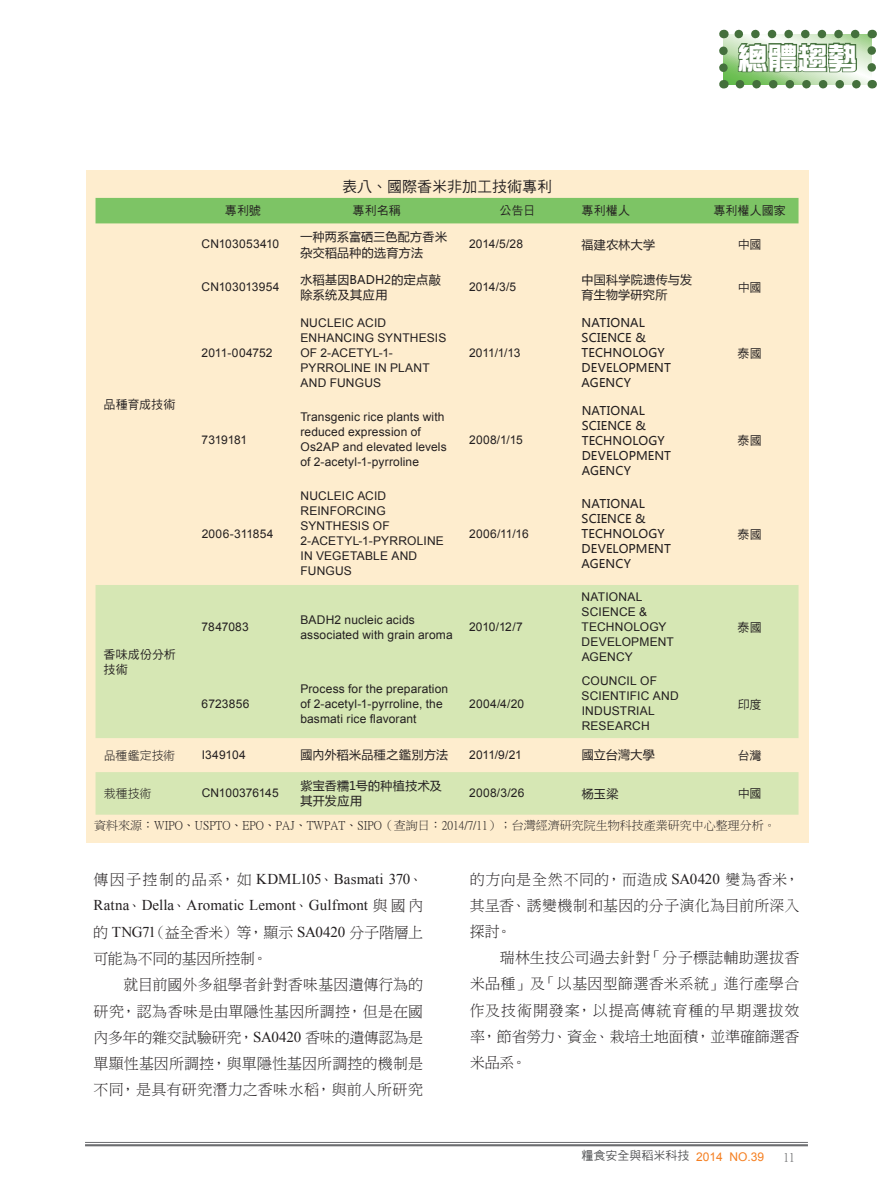
<style>
.page{position:relative;width:893px;height:1191px;background:#fff}
.page>*{position:absolute;margin:0;border:0;box-sizing:border-box;transform-origin:0 0}
.t1{font:30px "DF Zong Yi W9 WIN BF";color:#fff}
.t2{font:15px/26.1px "DF Ming W3 WIN BF";letter-spacing:.01em;color:#231f20;text-align:justify}
.t3{font:15px/26.2px "Times New Roman";letter-spacing:.005em;color:#231f20}
.t4{font:15px/26.2px "DF Ming W3 WIN BF";letter-spacing:-.02em;color:#231f20}
.t5{font:15px "DF Hei W5 WIN BF";color:#231f20}
.t6{font:12px/15px "Arial";letter-spacing:.015em;color:#231f20}
.t7{font:12px/15px "Microsoft Ya Hei";letter-spacing:.015em;color:#231f20}
.t8{font:12px "P Ming Li U";color:#231f20}
.t9{font:12px/15px "DF Hei W5 WINP BF";letter-spacing:.01em;color:#231f20}
.t10{font:12px "Arial";letter-spacing:-.005em;color:#231f20}
.t11{font:12px "DF Hei W5 WIN BF";color:#57585a}
.t12{font:12px "DF Hei W3 WINP BF";color:#231f20}
.t13{font:12px "Arial";letter-spacing:-.025em;color:#231f20}
.t14{font:12px "P Ming Li U";color:#57585a}
.s1{font-family:"DF Ming W3 WIN BF"}
.s2{font-family:"Times New Roman"}
.s3{font-family:"Arial";color:#f57f21}
</style>
<div class="page">
<hr style="left:85px;top:1142px;width:723px;height:1px;background:#6c6d70">
<hr style="left:85px;top:1144px;width:723px;height:2px;background:#6c6d70">
<svg style="left:719px;top:29px;width:157px;height:59px;background:#97b78e"></svg>
<div style="left:86px;top:170px;width:722px;height:672px;background:#feedce"></div>
<div style="left:96px;top:198px;width:702px;height:25px;background:#7dc465"></div>
<svg style="left:96px;top:585px;width:702px;height:229px;background:#dbe7b7"></svg>
<p class="t5" style="left:342px;top:179px;width:211px">表八、國際香米非加工技術專利</p>
<h1 class="t1" style="left:738px;top:43px;width:122px">總體趨勢</h1>
<p class="t9" style="left:225px;top:203px;width:38px">專利號</p>
<p class="t9" style="left:353px;top:203px;width:50px">專利名稱</p>
<p class="t9" style="left:499px;top:203px;width:37px">公告日</p>
<p class="t9" style="left:582px;top:203px;width:50px">專利權人</p>
<p class="t9" style="left:713px;top:203px;width:74px">專利權人國家</p>
<p class="t6" style="left:202px;top:237px;width:79px">CN103053410</p>
<p class="t7" style="left:300px;top:229px;width:148px">一种两系富硒三色配方香米杂交稻品种的选育方法</p>
<p class="t6" style="left:469px;top:237px;width:55px">2014/5/28</p>
<p class="t7" style="left:582px;top:237px;width:75px">福建农林大学</p>
<p class="t9" style="left:738px;top:237px;width:25px">中國</p>
<p class="t6" style="left:202px;top:279px;width:79px">CN103013954</p>
<p class="t7" style="left:300px;top:272px;width:142px">水稻基因BADH2的定点敲除系统及其应用</p>
<p class="t6" style="left:469px;top:279px;width:49px">2014/3/5</p>
<p class="t7" style="left:582px;top:272px;width:112px">中国科学院遗传与发育生物学研究所</p>
<p class="t9" style="left:738px;top:280px;width:25px">中國</p>
<p class="t9" style="left:104px;top:397px;width:73px">品種育成技術</p>
<p class="t9" style="left:104px;top:646px;width:74px">香味成份分析技術</p>
<p class="t10" style="left:202px;top:345px;width:72px">2011-004752</p>
<p class="t6" style="left:300px;top:315px;width:148px">NUCLEIC ACID<br>ENHANCING SYNTHESIS<br>OF 2-ACETYL-1-<br>PYRROLINE IN PLANT<br>AND FUNGUS</p>
<p class="t6" style="left:469px;top:345px;width:53px">2011/1/13</p>
<p class="t13" style="left:202px;top:432px;width:47px">7319181</p>
<p class="t6" style="left:300px;top:410px;width:148px">Transgenic rice plants with reduced expression of<br>Os2AP and elevated levels of 2-acetyl-1-pyrroline</p>
<p class="t6" style="left:469px;top:432px;width:55px">2008/1/15</p>
<p class="t6" style="left:202px;top:526px;width:73px">2006-311854</p>
<p class="t6" style="left:300px;top:488px;width:145px">NUCLEIC ACID<br>REINFORCING<br>SYNTHESIS OF<br>2-ACETYL-1-PYRROLINE<br>IN VEGETABLE AND<br>FUNGUS</p>
<p class="t6" style="left:469px;top:526px;width:61px">2006/11/16</p>
<p class="t6" style="left:202px;top:619px;width:49px">7847083</p>
<p class="t6" style="left:300px;top:612px;width:154px">BADH2 nucleic acids associated with grain aroma</p>
<p class="t6" style="left:469px;top:619px;width:55px">2010/12/7</p>
<p class="t6" style="left:202px;top:696px;width:49px">6723856</p>
<p class="t6" style="left:300px;top:681px;width:149px">Process for the preparation of 2-acetyl-1-pyrroline, the basmati rice flavorant</p>
<p class="t6" style="left:469px;top:696px;width:57px">2004/4/20</p>
<p class="t7" style="left:582px;top:315px;width:91px">NATIONAL<br>SCIENCE &amp;<br>TECHNOLOGY<br>DEVELOPMENT<br>AGENCY</p>
<p class="t7" style="left:582px;top:402px;width:91px">NATIONAL<br>SCIENCE &amp;<br>TECHNOLOGY<br>DEVELOPMENT<br>AGENCY</p>
<p class="t7" style="left:582px;top:496px;width:91px">NATIONAL<br>SCIENCE &amp;<br>TECHNOLOGY<br>DEVELOPMENT<br>AGENCY</p>
<p class="t6" style="left:582px;top:589px;width:94px">NATIONAL<br>SCIENCE &amp;<br>TECHNOLOGY<br>DEVELOPMENT<br>AGENCY</p>
<p class="t6" style="left:582px;top:673px;width:98px">COUNCIL OF<br>SCIENTIFIC AND<br>INDUSTRIAL<br>RESEARCH</p>
<p class="t9" style="left:738px;top:346px;width:26px">泰國</p>
<p class="t9" style="left:738px;top:433px;width:26px">泰國</p>
<p class="t9" style="left:738px;top:526px;width:26px">泰國</p>
<p class="t9" style="left:738px;top:620px;width:26px">泰國</p>
<p class="t9" style="left:738px;top:696px;width:25px">印度</p>
<p class="t12" style="left:104px;top:749px;width:73px">品種鑑定技術</p>
<p class="t6" style="left:202px;top:747px;width:46px">I349104</p>
<p class="t7" style="left:300px;top:747px;width:149px">國內外稻米品種之鑑別方法</p>
<p class="t6" style="left:469px;top:747px;width:54px">2011/9/21</p>
<p class="t7" style="left:582px;top:747px;width:75px">國立台灣大學</p>
<p class="t9" style="left:738px;top:747px;width:25px">台灣</p>
<p class="t12" style="left:104px;top:787px;width:49px">栽種技術</p>
<p class="t10" style="left:202px;top:785px;width:79px">CN100376145</p>
<p class="t7" style="left:300px;top:778px;width:143px">紫宝香糯1号的种植技术及其开发应用</p>
<p class="t6" style="left:469px;top:785px;width:57px">2008/3/26</p>
<p class="t7" style="left:582px;top:785px;width:38px">杨玉梁</p>
<p class="t9" style="left:738px;top:786px;width:25px">中國</p>
<p class="t8" style="left:94px;top:819px;width:683px">資料來源：WIPO、USPTO、EPO、PAJ、TWPAT、SIPO（查詢日：2014/7/11）；台灣經濟研究院生物科技產業研究中心整理分析。</p>
<p class="t3" style="left:94px;top:865px;width:331px"><span class="s1">傳因子控制的品系，如</span> KDML105<span class="s1">、</span>Basmati 370<span class="s1">、<br></span>Ratna<span class="s1">、</span>Della<span class="s1">、</span>Aromatic Lemont<span class="s1">、</span>Gulfmont <span class="s1">與國內</span></p>
<p class="t4" style="left:93px;top:919px;width:331px">的 <span class="s2">TNG71</span>（益全香米）等，顯示 <span class="s2">SA0420</span> 分子階層上可能為不同的基因所控制。</p>
<p class="t2" style="left:94px;top:971px;width:331px;text-indent:30px">就目前國外多組學者針對香味基因遺傳行為的研究，認為香味是由單隱性基因所調控，但是在國內多年的雜交試驗研究，<span class="s2">SA0420</span> 香味的遺傳認為是單顯性基因所調控，與單隱性基因所調控的機制是不同，是具有研究潛力之香味水稻，與前人所研究</p>
<p class="t2" style="left:470px;top:866px;width:331px">的方向是全然不同的，而造成 <span class="s2">SA0420</span> 變為香米，其呈香、誘變機制和基因的分子演化為目前所深入探討。</p>
<p class="t2" style="left:470px;top:944px;width:331px;text-indent:30px">瑞林生技公司過去針對「分子標誌輔助選拔香米品種」及「以基因型篩選香米系統」進行產學合作及技術開發案，以提高傳統育種的早期選拔效率，節省勞力、資金、栽培土地面積，並準確篩選香米品系。</p>
<p class="t11" style="left:581px;top:1149px;width:184px">糧食安全與稻米科技 <span class="s3">2014 NO.39</span></p>
<p class="t14" style="left:783px;top:1151px;width:13px">11</p>
</div>
